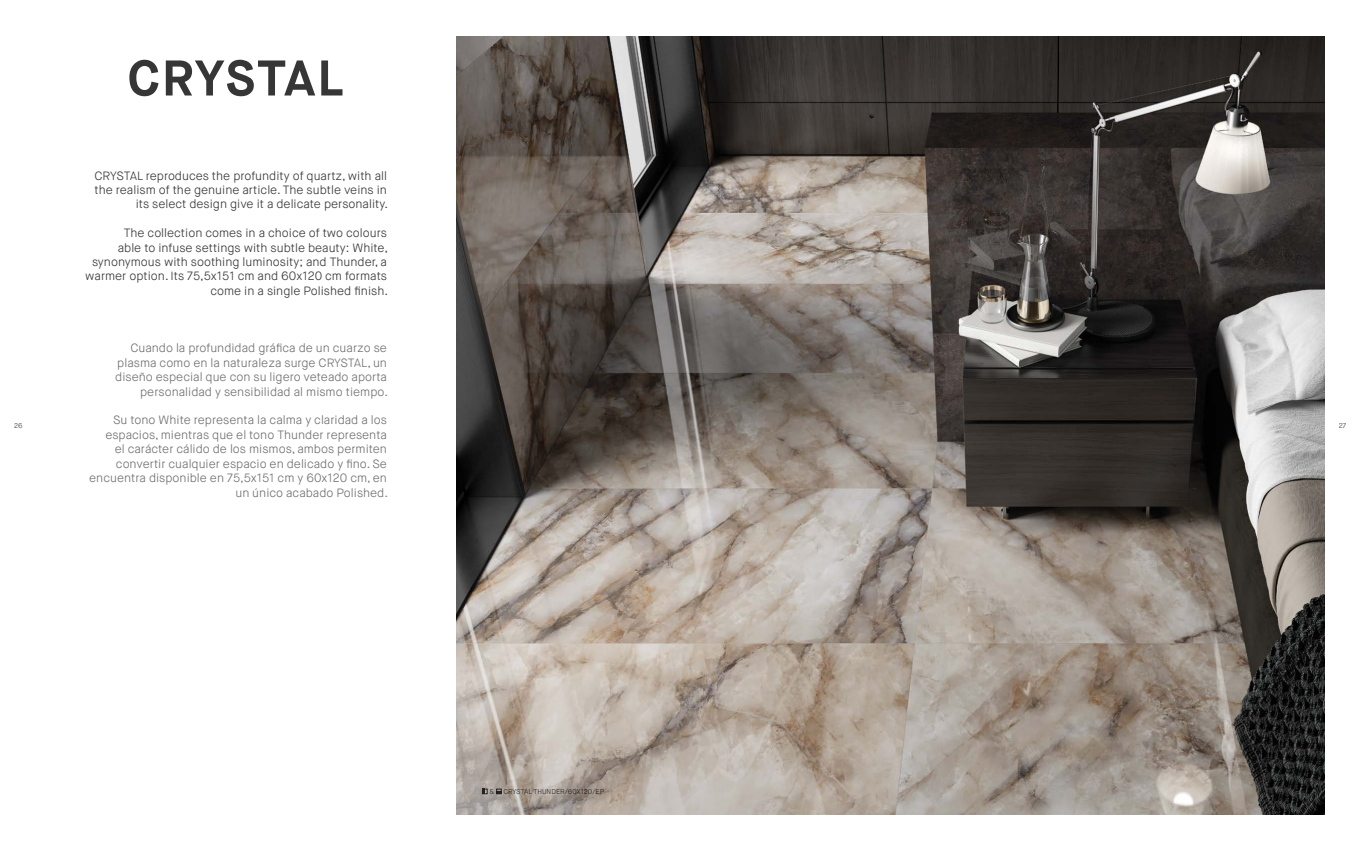
<style>
.page{position:relative;width:1361px;height:851px;background:#fff}
.page>*{position:absolute;margin:0;border:0;box-sizing:border-box;transform-origin:0 0}
.t1{font:700 50px "Maison Neue";letter-spacing:.03em;color:#373636}
.t2{font:300 12px/14.4px "Maison Neue";color:#706f6f;text-align:right}
.t3{font:300 12px/14.4px "Maison Neue";color:#373636;text-align:right}
.t4{font:300 7px "Maison Neue";color:#373636}
.t5{font:300 7px "Maison Neue";color:#3c3c3b}
</style>
<div class="page">
<img style="left:456px;top:37px;width:868px;height:777px">
<svg style="left:482px;top:788px;width:6px;height:6px"></svg>
<svg style="left:496px;top:788px;width:6px;height:6px"></svg>
<h1 class="t1" style="left:127px;top:46px;width:217px">CRYSTAL</h1>
<p class="t3" style="left:94px;top:168px;width:295px">CRYSTAL reproduces the profundity of quartz, with all the realism of the genuine article. The subtle veins in its select design give it a delicate personality.</p>
<p class="t3" style="left:85px;top:226px;width:304px">The collection comes in a choice of two colours<br>able to infuse settings with subtle beauty: White, synonymous with soothing luminosity; and Thunder, a warmer option. Its 75,5x151 cm and 60x120 cm formats come in a single Polished finish.</p>
<p class="t2" style="left:115px;top:341px;width:274px">Cuando la profundidad gráfica de un cuarzo se plasma como en la naturaleza surge CRYSTAL, un diseño especial que con su ligero veteado aporta personalidad y sensibilidad al mismo tiempo.</p>
<p class="t2" style="left:89px;top:413px;width:300px">Su tono White representa la calma y claridad a los espacios, mientras que el tono Thunder representa<br>el carácter cálido de los mismos, ambos permiten convertir cualquier espacio en delicado y fino. Se encuentra disponible en 75,5x151 cm y 60x120 cm, en un único acabado Polished.</p>
<p class="t5" style="left:14px;top:421px;width:10px">26</p>
<p class="t5" style="left:1338px;top:421px;width:9px">27</p>
<p class="t4" style="left:489px;top:787px;width:6px">&amp;</p>
<p class="t4" style="left:503px;top:787px;width:102px">CRYSTAL THUNDER/60X120/EP</p>
</div>
